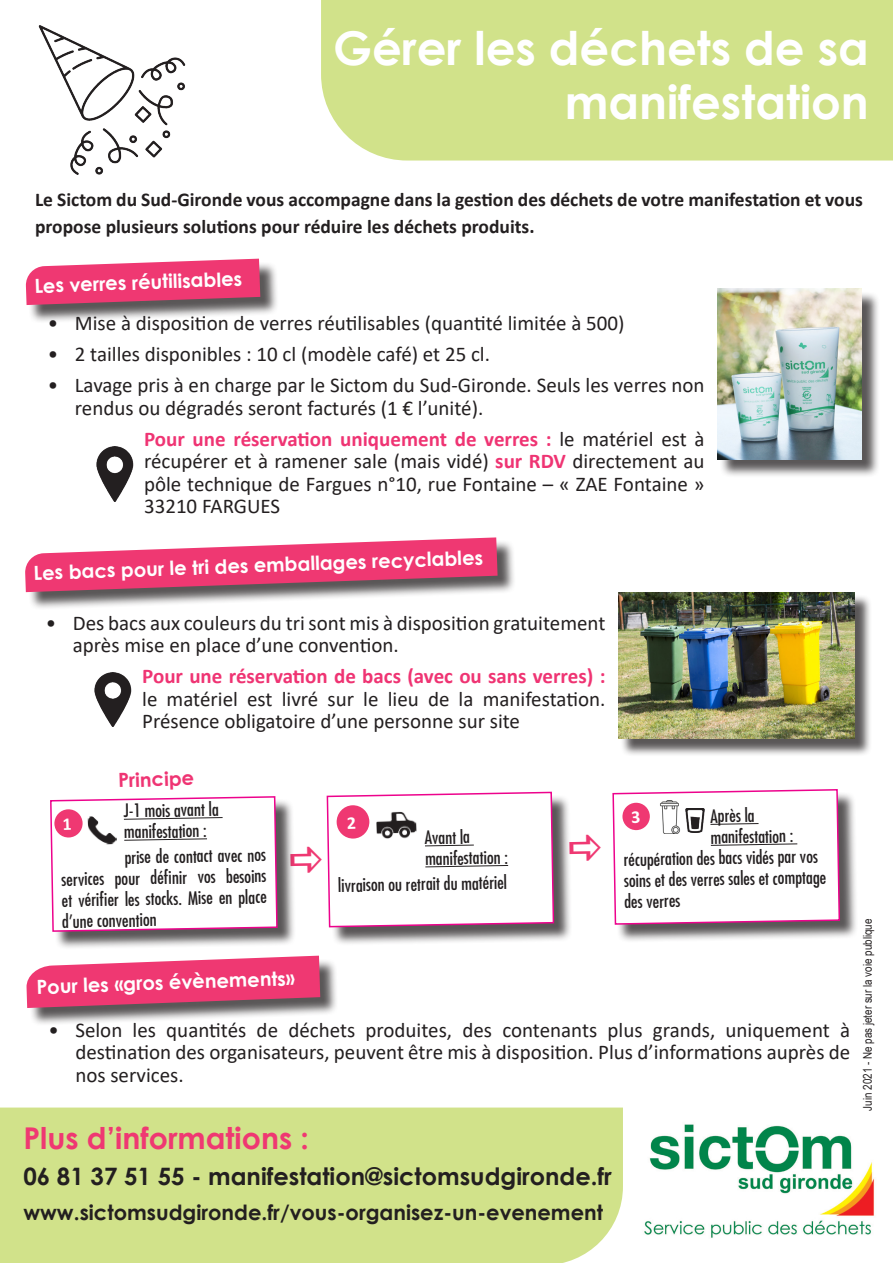
<style>
.page{position:relative;width:893px;height:1263px;background:#fff}
.page>*{position:absolute;margin:0;border:0;box-sizing:border-box;transform-origin:0 0}
.t1{font:700 46.5px/54px "Century Gothic";color:#fff;text-align:right}
.t2{font:700 30px "Century Gothic";color:#ef3872}
.t3{font:700 24px "Century Gothic";color:#231f20}
.t4{font:21px/22.5px "Calibri";color:#231f20;text-align:justify}
.t5{font:700 21px "Century Gothic";color:#231f20}
.t6{font:700 19.5px/27px "Calibri";color:#231f20}
.t7{font:700 19.5px "Century Gothic";color:#fff}
.t8{font:700 19.5px "Century Gothic";color:#ef3473}
.t9{font:condensed 18px/21px "Futura Std";color:#231f20}
.t10{font:12px "Arial Narrow";color:#231f20}
.s1{font-weight:700;color:#ef3473}
</style>
<div class="page">
<div style="left:29px;top:261px;width:250px;height:62px;background:#231f20;opacity:.75"></div>
<svg style="left:26px;top:259px;width:234px;height:46px;background:#e34c7c"></svg>
<div style="left:28px;top:540px;width:488px;height:70px;background:#231f20;opacity:.75"></div>
<svg style="left:25px;top:537px;width:473px;height:55px"></svg>
<img style="left:644px;top:1124px;width:231px;height:114px">
<div style="left:29px;top:958px;width:309px;height:68px;background:#231f20;opacity:.75"></div>
<svg style="left:26px;top:956px;width:294px;height:52px;background:#e2527f"></svg>
<div style="left:321px;top:0;width:572px;height:161px;background:#d1e28a"></div>
<div style="left:620px;top:594px;width:253px;height:162px;background:#231f20;opacity:.75"></div>
<img style="left:618px;top:592px;width:237px;height:147px">
<img style="left:38px;top:26px;width:148px;height:149px">
<div style="left:0;top:1107px;width:623px;height:156px;background:#d1e28a"></div>
<div style="left:615px;top:792px;width:244px;height:151px;background:#231f20;opacity:.75"></div>
<div style="left:53px;top:799px;width:243px;height:151px;background:#231f20;opacity:.75"></div>
<div style="left:329px;top:794px;width:243px;height:152px;background:#231f20;opacity:.75"></div>
<div style="left:720px;top:291px;width:160px;height:187px;background:#231f20;opacity:.75"></div>
<img style="left:717px;top:289px;width:145px;height:170px">
<img style="left:94px;top:672px;width:38px;height:55px">
<img style="left:96px;top:446px;width:38px;height:55px">
<svg style="left:570px;top:835px;width:2px;height:26px"></svg>
<svg style="left:50px;top:796px;width:228px;height:137px"></svg>
<svg style="left:290px;top:791px;width:265px;height:137px"></svg>
<svg style="left:612px;top:789px;width:229px;height:136px"></svg>
<p class="t1" style="left:333px;top:19px;width:537px">Gérer les déchets de sa manifestation</p>
<p class="t6" style="left:35px;top:186px;width:829px">Le Sictom du Sud-Gironde vous accompagne dans la gestion des déchets de votre manifestation et vous propose plusieurs solutions pour réduire les déchets produits.</p>
<p class="t7" style="left:34px;top:271px;width:209px;rotate:-2deg">Les verres réutilisables</p>
<p class="t4" style="left:48px;top:311px;width:578px">• Mise à disposition de verres réutilisables (quantité limitée à 500)</p>
<p class="t4" style="left:48px;top:342px;width:444px">• 2 tailles disponibles : 10 cl (modèle café) et 25 cl.</p>
<p class="t4" style="left:75px;top:373px;width:631px;text-indent:-27px">• Lavage pris à en charge par le Sictom du Sud-Gironde. Seuls les verres non rendus ou dégradés seront facturés (1 € l’unité).</p>
<p class="t4" style="left:144px;top:427px;width:562px"><span class="s1">Pour une réservation uniquement de verres :</span> le matériel est à récupérer et à ramener sale (mais vidé) <span class="s1">sur RDV</span> directement au pôle technique de Fargues n°10, rue Fontaine – « ZAE Fontaine » 33210 FARGUES</p>
<p class="t7" style="left:33px;top:558px;width:451px;rotate:-2deg">Les bacs pour le tri des emballages recyclables</p>
<p class="t4" style="left:73px;top:611px;width:534px;text-indent:-27px">• Des bacs aux couleurs du tri sont mis à disposition gratuitement après mise en place d’une convention.</p>
<p class="t4" style="left:142px;top:664px;width:465px"><span class="s1">Pour une réservation de bacs (avec ou sans verres) : </span>le matériel est livré sur le lieu de la manifestation.<br>Présence obligatoire d’une personne sur site</p>
<p class="t8" style="left:118px;top:765px;width:78px;rotate:-2deg">Principe</p>
<p class="t9" style="left:124px;top:800px;width:97px;rotate:-1deg">J-1 mois avant la manifestation :</p>
<p class="t9" style="left:61px;top:847px;width:206px;text-align:justify;text-indent:63px;rotate:-1deg">prise de contact avec nos services pour défi nir vos besoins et vérifi er les stocks. Mise en place d’une convention</p>
<p class="t7" style="left:36px;top:972px;width:260px;rotate:-2deg">Pour les «gros évènements»</p>
<p class="t9" style="left:425px;top:827px;width:84px;rotate:-1deg">Avant la manifestation :</p>
<p class="t9" style="left:338px;top:875px;width:170px;rotate:-1deg">livraison ou retrait du matériel</p>
<p class="t9" style="left:710px;top:805px;width:46px;rotate:-1deg">Après la</p>
<p class="t9" style="left:710px;top:826px;width:84px;rotate:-1deg">manifestation :</p>
<p class="t9" style="left:623px;top:849px;width:196px;rotate:-1deg">récupération des bacs vidés par vos</p>
<p class="t9" style="left:624px;top:870px;width:204px;rotate:-1deg">soins et des verres sales et comptage</p>
<p class="t9" style="left:624px;top:891px;width:58px;rotate:-1deg">des verres</p>
<p class="t4" style="left:75px;top:1018px;width:776px;text-indent:-27px">• Selon les quantités de déchets produites, des contenants plus grands, uniquement à destination des organisateurs, peuvent être mis à disposition. Plus d’informations auprès de nos services.</p>
<p class="t2" style="left:23px;top:1115px;width:287px">Plus d’informations :</p>
<p class="t3" style="left:23px;top:1158px;width:590px">06 81 37 51 55 - manifestation@sictomsudgironde.fr</p>
<p class="t5" style="left:23px;top:1197px;width:581px">www.sictomsudgironde.fr/vous-organisez-un-evenement</p>
<p class="t10" style="left:859px;top:1111px;width:193px;rotate:-90deg">Juin 2021 - Ne pas jeter sur la voie publique</p>
</div>
